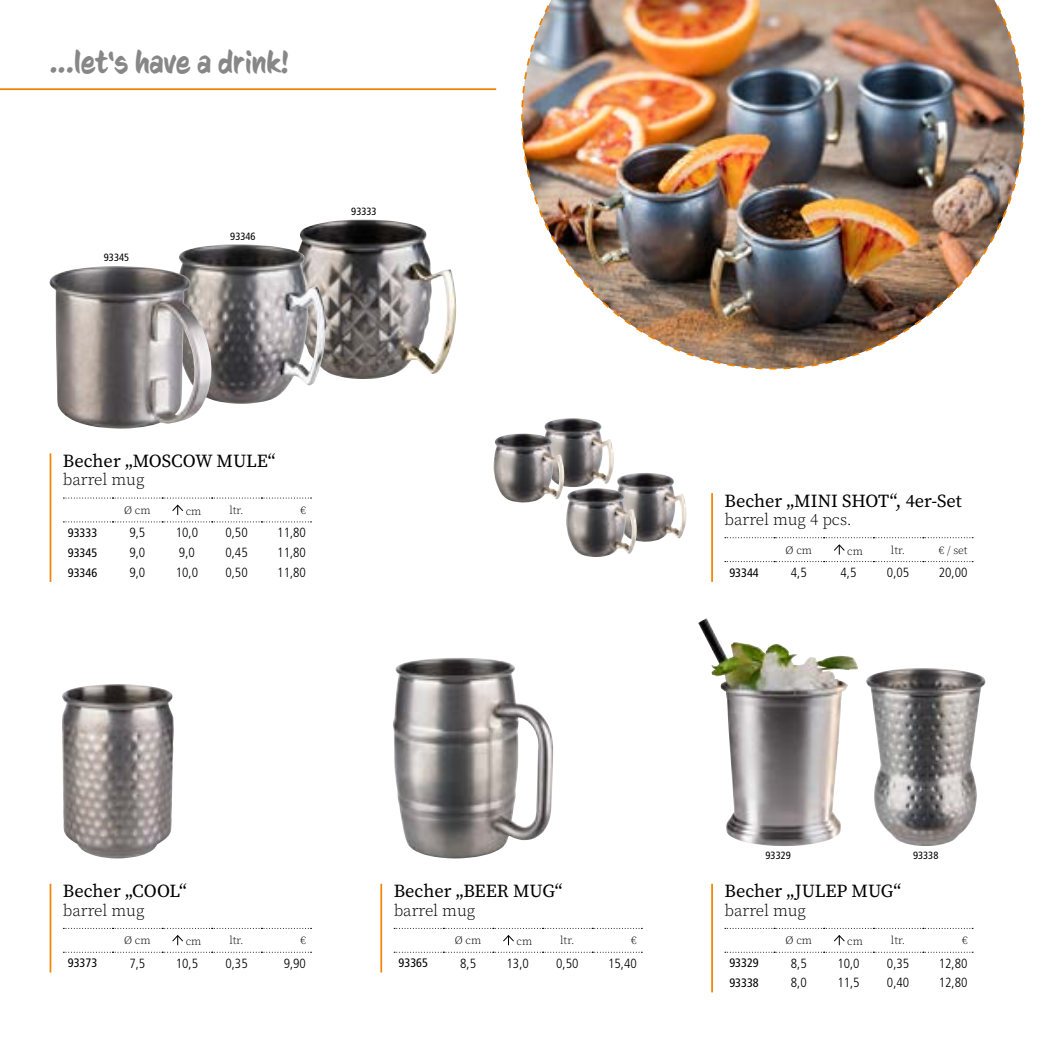
<style>
.page{position:relative;width:1042px;height:1042px;background:#fff}
.page>*{position:absolute;margin:0;border:0;box-sizing:border-box;transform-origin:0 0}
.t1{font:29.75px "CC Sign Language";color:#878787}
.t2{font:18.38px "Source Serif Pro";color:#000}
.t3{font:300 16.62px "Source Serif Pro";color:#000}
.t4{font:300 condensed 13.3px "Frutiger LT Std";color:#000}
.t5{font:condensed 12.25px "Frutiger LT Std";color:#000}
.t6{font:300 11.38px "Source Serif Pro";color:#000}
.t7{font:condensed 10.5px "Frutiger LT Std";color:#000}
</style>
<div class="page">
<hr style="left:0;top:88px;width:496px;height:2px;background:#f08100">
<svg style="left:725px;top:537px;width:248px;height:1px"></svg>
<svg style="left:725px;top:561px;width:248px;height:1px"></svg>
<svg style="left:834px;top:544px;width:11px;height:10px"></svg>
<hr style="left:711px;top:493px;width:2px;height:89px;background:#f18606">
<svg style="left:63px;top:928px;width:248px;height:1px"></svg>
<svg style="left:63px;top:952px;width:248px;height:1px"></svg>
<svg style="left:172px;top:935px;width:11px;height:10px"></svg>
<hr style="left:50px;top:884px;width:1px;height:88px;background:#f18606">
<svg style="left:394px;top:928px;width:248px;height:1px"></svg>
<svg style="left:394px;top:952px;width:248px;height:1px"></svg>
<svg style="left:503px;top:935px;width:11px;height:10px"></svg>
<hr style="left:380px;top:884px;width:2px;height:88px;background:#f18606">
<img style="left:544px;top:418px;width:70px;height:69px">
<img style="left:617px;top:473px;width:69px;height:69px">
<img style="left:493px;top:434px;width:71px;height:69px">
<img style="left:566px;top:488px;width:71px;height:69px">
<img style="left:62px;top:684px;width:112px;height:174px">
<img style="left:393px;top:658px;width:160px;height:200px">
<img style="left:521px;top:0;width:504px;height:370px">
<img style="left:300px;top:220px;width:156px;height:159px">
<img style="left:179px;top:244px;width:147px;height:160px">
<hr style="left:50px;top:453px;width:1px;height:129px;background:#f18606">
<svg style="left:63px;top:497px;width:248px;height:1px"></svg>
<svg style="left:63px;top:521px;width:248px;height:1px"></svg>
<svg style="left:172px;top:505px;width:11px;height:10px"></svg>
<img style="left:49px;top:266px;width:163px;height:163px">
<hr style="left:711px;top:884px;width:2px;height:108px;background:#f18606">
<svg style="left:725px;top:928px;width:248px;height:1px"></svg>
<svg style="left:725px;top:952px;width:248px;height:1px"></svg>
<svg style="left:834px;top:935px;width:11px;height:10px"></svg>
<img style="left:698px;top:618px;width:160px;height:228px">
<img style="left:866px;top:668px;width:119px;height:178px">
<h1 class="t1" style="left:50px;top:47px;width:242px">...let‘s have a drink!</h1>
<p class="t7" style="left:104px;top:251px;width:27px">93345</p>
<p class="t7" style="left:230px;top:230px;width:27px">93346</p>
<p class="t7" style="left:351px;top:205px;width:27px">93333</p>
<h2 class="t2" style="left:63px;top:448px;width:214px">Becher „MOSCOW MULE“</h2>
<p class="t3" style="left:63px;top:469px;width:83px">barrel mug</p>
<p class="t6" style="left:124px;top:503px;width:28px">Ø cm</p>
<p class="t6" style="left:186px;top:504px;width:17px">cm</p>
<p class="t6" style="left:229px;top:503px;width:16px">ltr.</p>
<p class="t6" style="left:300px;top:503px;width:7px">€</p>
<p class="t5" style="left:68px;top:525px;width:31px">93333</p>
<p class="t4" style="left:129px;top:525px;width:17px">9,5</p>
<p class="t4" style="left:176px;top:525px;width:24px">10,0</p>
<p class="t4" style="left:225px;top:525px;width:24px">0,50</p>
<p class="t4" style="left:277px;top:525px;width:30px">11,80</p>
<p class="t5" style="left:68px;top:545px;width:31px">93345</p>
<p class="t4" style="left:129px;top:545px;width:17px">9,0</p>
<p class="t4" style="left:179px;top:545px;width:17px">9,0</p>
<p class="t4" style="left:225px;top:545px;width:24px">0,45</p>
<p class="t4" style="left:277px;top:545px;width:30px">11,80</p>
<p class="t5" style="left:68px;top:565px;width:31px">93346</p>
<p class="t4" style="left:129px;top:565px;width:17px">9,0</p>
<p class="t4" style="left:176px;top:565px;width:24px">10,0</p>
<p class="t4" style="left:225px;top:565px;width:24px">0,50</p>
<p class="t4" style="left:277px;top:565px;width:30px">11,80</p>
<h2 class="t2" style="left:724px;top:488px;width:239px">Becher „MINI SHOT“, 4er-Set</h2>
<p class="t3" style="left:724px;top:509px;width:129px">barrel mug 4 pcs.</p>
<p class="t6" style="left:785px;top:543px;width:28px">Ø cm</p>
<p class="t6" style="left:847px;top:543px;width:17px">cm</p>
<p class="t6" style="left:891px;top:543px;width:16px">ltr.</p>
<p class="t6" style="left:939px;top:543px;width:30px">€ / set</p>
<p class="t5" style="left:729px;top:565px;width:31px">93344</p>
<p class="t4" style="left:791px;top:565px;width:17px">4,5</p>
<p class="t4" style="left:840px;top:565px;width:17px">4,5</p>
<p class="t4" style="left:887px;top:565px;width:24px">0,05</p>
<p class="t4" style="left:939px;top:565px;width:30px">20,00</p>
<p class="t7" style="left:765px;top:849px;width:27px">93329</p>
<p class="t7" style="left:913px;top:849px;width:27px">93338</p>
<h2 class="t2" style="left:63px;top:879px;width:125px">Becher „COOL“</h2>
<p class="t3" style="left:63px;top:899px;width:83px">barrel mug</p>
<h2 class="t2" style="left:394px;top:879px;width:170px">Becher „BEER MUG“</h2>
<p class="t3" style="left:394px;top:899px;width:83px">barrel mug</p>
<p class="t6" style="left:124px;top:933px;width:28px">Ø cm</p>
<p class="t6" style="left:186px;top:934px;width:17px">cm</p>
<p class="t6" style="left:229px;top:933px;width:16px">ltr.</p>
<p class="t6" style="left:300px;top:933px;width:7px">€</p>
<p class="t6" style="left:455px;top:933px;width:28px">Ø cm</p>
<p class="t6" style="left:516px;top:934px;width:17px">cm</p>
<p class="t6" style="left:560px;top:933px;width:16px">ltr.</p>
<p class="t6" style="left:631px;top:933px;width:7px">€</p>
<p class="t5" style="left:68px;top:956px;width:31px">93373</p>
<p class="t4" style="left:129px;top:955px;width:17px">7,5</p>
<p class="t4" style="left:176px;top:955px;width:24px">10,5</p>
<p class="t4" style="left:225px;top:955px;width:24px">0,35</p>
<p class="t4" style="left:284px;top:955px;width:24px">9,90</p>
<p class="t5" style="left:399px;top:956px;width:31px">93365</p>
<p class="t4" style="left:460px;top:955px;width:17px">8,5</p>
<p class="t4" style="left:506px;top:955px;width:24px">13,0</p>
<p class="t4" style="left:556px;top:955px;width:24px">0,50</p>
<p class="t4" style="left:608px;top:955px;width:30px">15,40</p>
<h2 class="t2" style="left:724px;top:879px;width:178px">Becher „JULEP MUG“</h2>
<p class="t3" style="left:724px;top:899px;width:83px">barrel mug</p>
<p class="t6" style="left:785px;top:933px;width:28px">Ø cm</p>
<p class="t6" style="left:847px;top:934px;width:17px">cm</p>
<p class="t6" style="left:891px;top:933px;width:16px">ltr.</p>
<p class="t6" style="left:962px;top:933px;width:7px">€</p>
<p class="t5" style="left:729px;top:956px;width:31px">93329</p>
<p class="t4" style="left:791px;top:955px;width:17px">8,5</p>
<p class="t4" style="left:837px;top:955px;width:24px">10,0</p>
<p class="t4" style="left:887px;top:955px;width:24px">0,35</p>
<p class="t4" style="left:939px;top:955px;width:30px">12,80</p>
<p class="t5" style="left:729px;top:975px;width:31px">93338</p>
<p class="t4" style="left:791px;top:975px;width:17px">8,0</p>
<p class="t4" style="left:837px;top:975px;width:24px">11,5</p>
<p class="t4" style="left:887px;top:975px;width:24px">0,40</p>
<p class="t4" style="left:939px;top:975px;width:30px">12,80</p>
</div>
